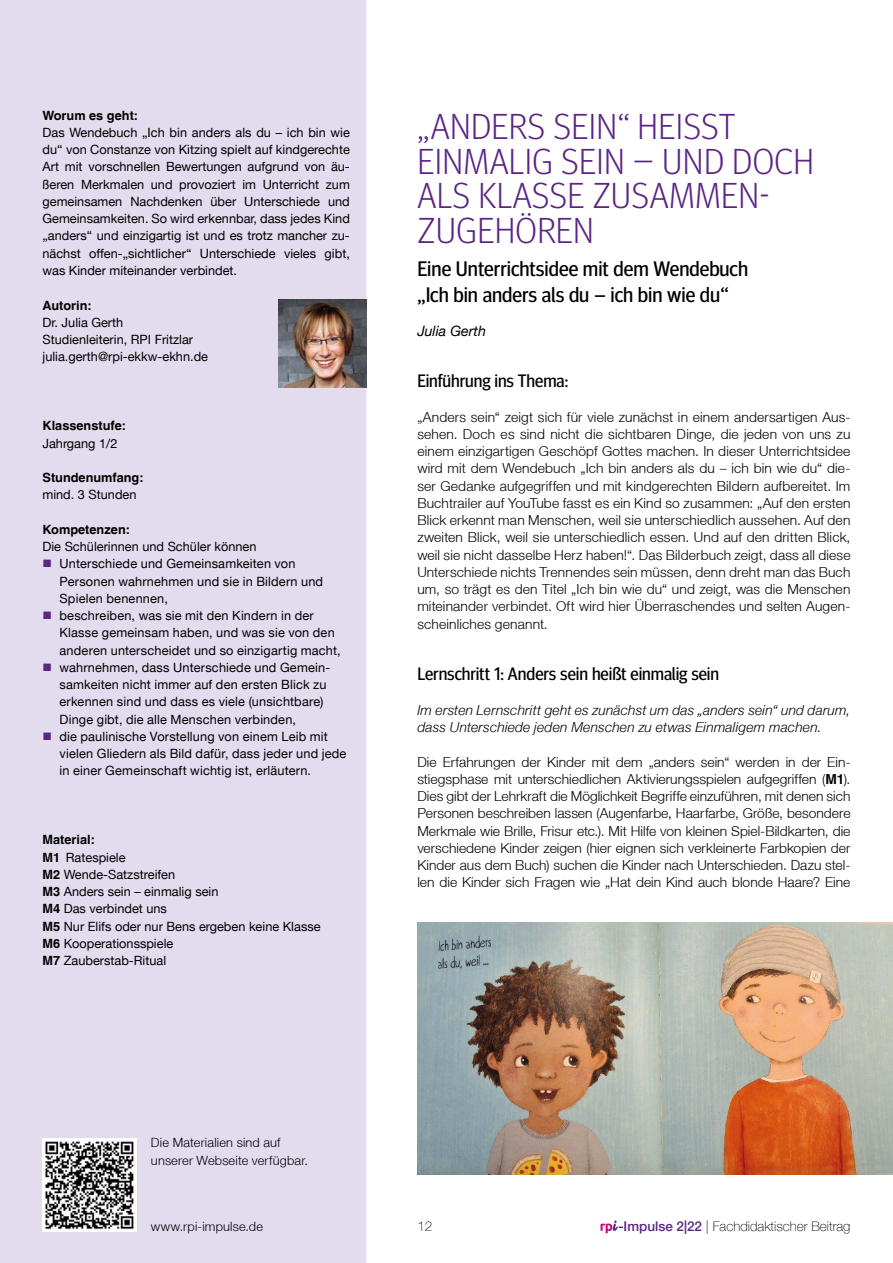
<style>
.page{position:relative;width:893px;height:1263px;background:#fff}
.page>*{position:absolute;margin:0;border:0;box-sizing:border-box;transform-origin:0 0}
.t1{font:300 36px/34.5px "Meta Headline OT";letter-spacing:.01em;color:#5c2483}
.t2{font:21px/25.2px "Meta Headline OT";color:#000}
.t3{font:18px "Meta Headline OT";letter-spacing:-.005em;color:#000}
.t4{font:italic 14.25px "Helvetica Neue LT";color:#000}
.t5{font:300 13.8px/17.2px "Helvetica Neue LT";letter-spacing:.005em;color:#000;text-align:justify}
.t6{font:italic 300 13.8px/17.2px "Helvetica Neue LT";letter-spacing:.015em;color:#000}
.t7{font:100 13.5px "Helvetica Neue LT";color:#000}
.t8{font:12.75px/17.2px "Helvetica Neue LT";letter-spacing:.01em;color:#000}
.t9{font:700 12.75px "Helvetica LT";color:#000}
.t10{font:300 12.75px/17.2px "Helvetica Neue LT";letter-spacing:.015em;color:#000}
.s1{color:#5c2483}
.s2{font-family:"Helvetica LT";font-weight:700}
.s3{font-weight:500;color:#5c2483}
</style>
<div class="page">
<svg style="left:601px;top:1220px;width:17px;height:13px"></svg>
<div style="left:0;top:0;width:366px;height:1263px;background:#e3dcee"></div>
<img style="left:43px;top:1138px;width:93px;height:94px">
<img style="left:278px;top:300px;width:88px;height:88px">
<img style="left:418px;top:923px;width:475px;height:251px">
<p class="t9" style="left:43px;top:107px;width:97px">Worum es geht:</p>
<p class="t8" style="left:43px;top:124px;width:309px;text-align:justify">Das Wendebuch „Ich bin anders als du – ich bin wie du“ von Constanze von Kitzing spielt auf kindgerechte Art mit vorschnellen Bewertungen aufgrund von äu&shy;ßeren Merkmalen und provoziert im Unterricht zum gemeinsamen Nachdenken über Unterschiede und Gemeinsamkeiten. So wird erkennbar, dass jedes Kind „anders“ und einzigartig ist und es trotz mancher zu&shy;nächst offen-„sichtlicher“ Unterschiede vieles gibt, was Kinder miteinander verbindet.</p>
<p class="t9" style="left:43px;top:297px;width:51px">Autorin:</p>
<p class="t8" style="left:43px;top:313px;width:167px">Dr. Julia Gerth<br>Studienleiterin, RPI Fritzlar julia.gerth@rpi-ekkw-ekhn.de</p>
<p class="t9" style="left:43px;top:418px;width:85px">Klassenstufe:</p>
<p class="t8" style="left:43px;top:434px;width:76px">Jahrgang 1/2</p>
<p class="t9" style="left:43px;top:470px;width:103px">Stundenumfang:</p>
<p class="t8" style="left:43px;top:486px;width:96px">mind. 3 Stunden</p>
<p class="t9" style="left:43px;top:521px;width:89px">Kompetenzen:</p>
<p class="t8" style="left:43px;top:538px;width:215px">Die Schülerinnen und Schüler können</p>
<p class="t8" style="left:60px;top:555px;width:265px;text-indent:-17px"><span class="s1">■</span> Unterschiede und Gemeinsamkeiten von<br>Personen wahrnehmen und sie in Bildern und<br>Spielen benennen,</p>
<p class="t8" style="left:60px;top:607px;width:283px;text-indent:-17px"><span class="s1">■</span> beschreiben, was sie mit den Kindern in der<br>Klasse gemeinsam haben, und was sie von den anderen unterscheidet und so einzigartig macht,</p>
<p class="t8" style="left:60px;top:658px;width:272px;text-indent:-17px"><span class="s1">■</span> wahrnehmen, dass Unterschiede und Gemein&shy;samkeiten nicht immer auf den ersten Blick zu erkennen sind und dass es viele (unsichtbare)<br>Dinge gibt, die alle Menschen verbinden,</p>
<p class="t8" style="left:60px;top:727px;width:288px;text-indent:-17px"><span class="s1">■</span> die paulinische Vorstellung von einem Leib mit vielen Gliedern als Bild dafür, dass jeder und jede in einer Gemeinschaft wichtig ist, erläutern.</p>
<p class="t9" style="left:43px;top:832px;width:54px">Material:</p>
<p class="t8" style="left:43px;top:848px;width:280px"><span class="s2">M1</span> Ratespiele<br><span class="s2">M2</span> Wende-Satzstreifen<br><span class="s2">M3</span> Anders sein – einmalig sein<br><span class="s2">M4</span> Das verbindet uns<br><span class="s2">M5</span> Nur Elifs oder nur Bens ergeben keine Klasse<br><span class="s2">M6</span> Kooperationsspiele<br><span class="s2">M7</span> Zauberstab-Ritual</p>
<h1 class="t1" style="left:417px;top:109px;width:398px">„ANDERS SEIN“ HEISST<br>EINMALIG SEIN – UND DOCH<br>ALS KLASSE ZUSAMMEN-<br>ZUGEHÖREN</h1>
<h2 class="t2" style="left:417px;top:257px;width:332px">Eine Unterrichtsidee mit dem Wendebuch „Ich bin anders als du – ich bin wie du“</h2>
<p class="t4" style="left:417px;top:322px;width:70px">Julia Gerth</p>
<h3 class="t3" style="left:417px;top:370px;width:152px">Einführung ins Thema:</h3>
<p class="t5" style="left:417px;top:408px;width:435px">„Anders sein“ zeigt sich für viele zunächst in einem andersartigen Aus&shy;sehen. Doch es sind nicht die sichtbaren Dinge, die jeden von uns zu einem einzigartigen Geschöpf Gottes machen. In dieser Unterrichtsidee wird mit dem Wendebuch „Ich bin anders als du – ich bin wie du“ die&shy;ser Gedanke aufgegriffen und mit kindgerechten Bildern aufbereitet. Im Buchtrailer auf YouTube fasst es ein Kind so zusammen: „Auf den ersten Blick erkennt man Menschen, weil sie unterschiedlich aussehen. Auf den zweiten Blick, weil sie unterschiedlich essen. Und auf den dritten Blick, weil sie nicht dasselbe Herz haben!“. Das Bilderbuch zeigt, dass all diese Unterschiede nichts Trennendes sein müssen, denn dreht man das Buch um, so trägt es den Titel „Ich bin wie du“ und zeigt, was die Menschen miteinander verbindet. Oft wird hier Überraschendes und selten Augen&shy;scheinliches genannt.</p>
<h3 class="t3" style="left:417px;top:663px;width:303px">Lernschritt 1: Anders sein heißt einmalig sein</h3>
<p class="t6" style="left:417px;top:701px;width:435px">Im ersten Lernschritt geht es zunächst um das „anders sein“ und darum, dass Unterschiede jeden Menschen zu etwas Einmaligem machen.</p>
<p class="t5" style="left:417px;top:753px;width:435px">Die Erfahrungen der Kinder mit dem „anders sein“ werden in der Ein&shy;stiegsphase mit unterschiedlichen Aktivierungsspielen aufgegriffen (<span class="s2">M1</span>).<br>Dies gibt der Lehrkraft die Möglichkeit Begriffe einzuführen, mit denen sich Personen beschreiben lassen (Augenfarbe, Haarfarbe, Größe, besondere Merkmale wie Brille, Frisur etc.). Mit Hilfe von kleinen Spiel-Bildkarten, die verschiedene Kinder zeigen (hier eignen sich verkleinerte Farbkopien der Kinder aus dem Buch) suchen die Kinder nach Unterschieden. Dazu stel&shy;len die Kinder sich Fragen wie „Hat dein Kind auch blonde Haare? Eine</p>
<p class="t10" style="left:151px;top:1134px;width:159px">Die Materialien sind auf unserer Webseite verfügbar.</p>
<p class="t10" style="left:151px;top:1218px;width:114px">www.rpi-impulse.de</p>
<p class="t7" style="left:417px;top:1218px;width:17px">12</p>
<p class="t7" style="left:618px;top:1218px;width:234px"><span class="s3">-Impulse 2|22</span> | Fachdidaktischer Beitrag</p>
</div>
